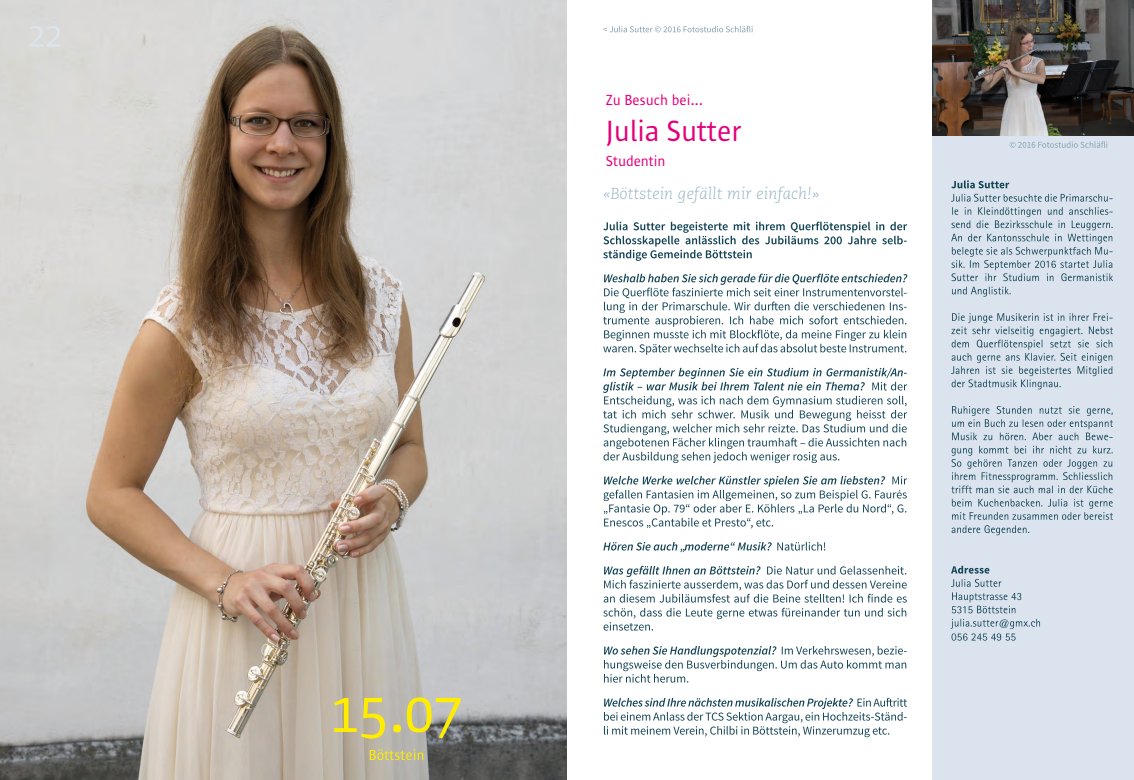
<style>
.page{position:relative;width:1134px;height:780px;background:#fff}
.page>*{position:absolute;margin:0;border:0;box-sizing:border-box;transform-origin:0 0}
.t1{font:30px "Sun Sans";letter-spacing:-.005em;color:#e2007a}
.t2{font:italic 300 16px "Caecilia";letter-spacing:.01em;color:#97b5c4}
.t3{font:15px "Sun Sans";letter-spacing:-.005em;color:#e2007a}
</style>
<div class="page">
<img style="left:0;top:0;width:567px;height:780px">
<svg style="left:370px;top:749px;width:53px;height:11px"></svg>
<svg style="left:334px;top:697px;width:127px;height:41px;background:#c3bc7c"></svg>
<svg style="left:29px;top:26px;width:32px;height:21px"></svg>
<div style="left:933px;top:0;width:201px;height:780px;background:#dbe4ee"></div>
<svg style="left:604px;top:697px;width:303px;height:40px"></svg>
<svg style="left:604px;top:646px;width:303px;height:36px"></svg>
<svg style="left:603px;top:565px;width:304px;height:65px"></svg>
<svg style="left:603px;top:542px;width:222px;height:10px"></svg>
<svg style="left:603px;top:476px;width:304px;height:52px"></svg>
<svg style="left:603px;top:368px;width:304px;height:95px"></svg>
<svg style="left:603px;top:273px;width:304px;height:82px"></svg>
<svg style="left:603px;top:221px;width:304px;height:40px"></svg>
<svg style="left:603px;top:26px;width:150px;height:6px"></svg>
<svg style="left:951px;top:619px;width:89px;height:21px"></svg>
<svg style="left:951px;top:579px;width:70px;height:34px"></svg>
<svg style="left:951px;top:565px;width:38px;height:8px"></svg>
<svg style="left:951px;top:499px;width:162px;height:36px"></svg>
<svg style="left:951px;top:446px;width:162px;height:47px"></svg>
<svg style="left:952px;top:406px;width:161px;height:34px"></svg>
<svg style="left:951px;top:313px;width:162px;height:76px"></svg>
<svg style="left:952px;top:287px;width:59px;height:9px"></svg>
<svg style="left:951px;top:194px;width:162px;height:87px"></svg>
<svg style="left:951px;top:180px;width:58px;height:8px"></svg>
<img style="left:933px;top:0;width:201px;height:135px">
<svg style="left:1010px;top:141px;width:97px;height:7px"></svg>
<p class="t3" style="left:606px;top:92px;width:99px">Zu Besuch bei...</p>
<h1 class="t1" style="left:606px;top:115px;width:137px">Julia Sutter</h1>
<p class="t3" style="left:606px;top:153px;width:61px">Studentin</p>
<p class="t2" style="left:603px;top:184px;width:218px">«Böttstein gefällt mir einfach!»</p>
</div>
